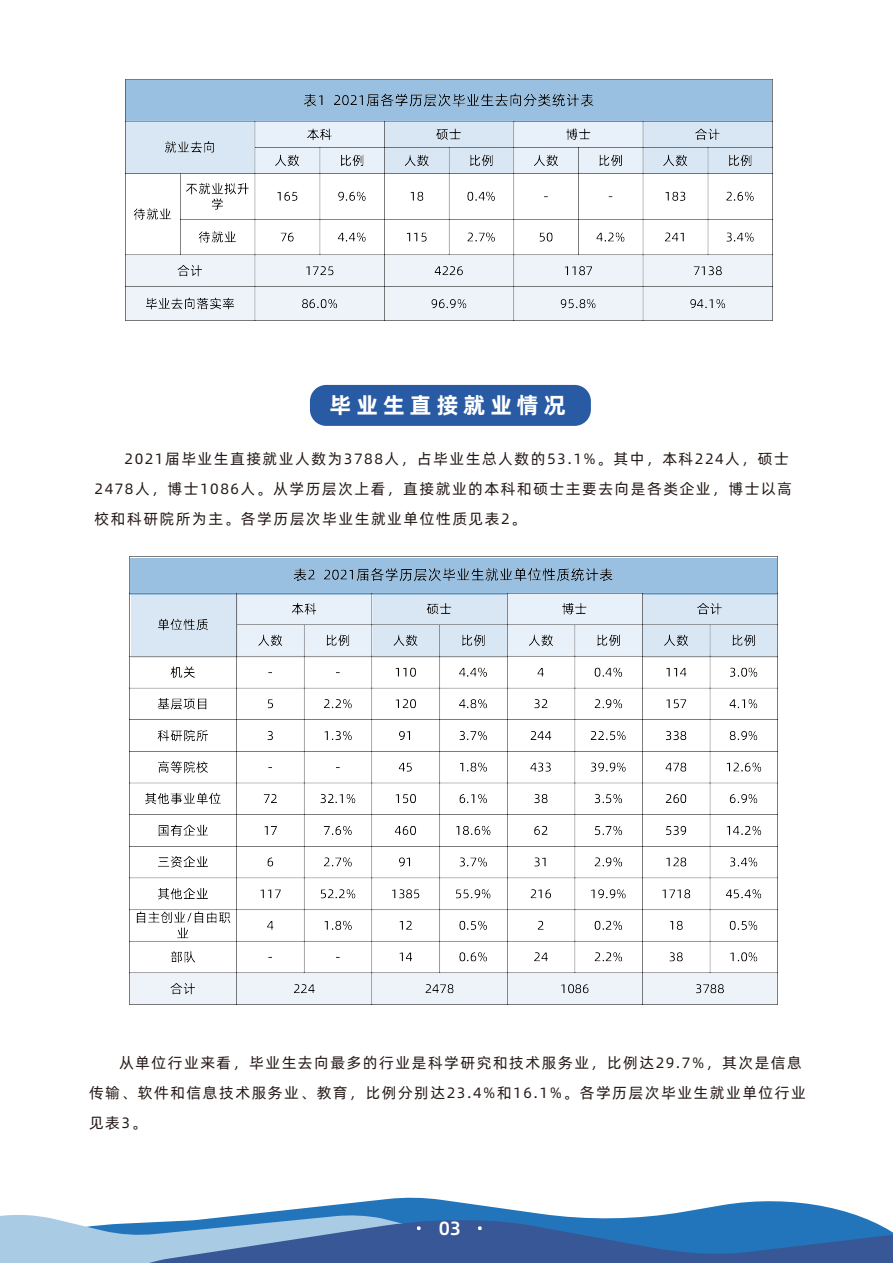
<style>
.page{position:relative;width:893px;height:1263px;background:#fff}
.page>*{position:absolute;margin:0;border:0;box-sizing:border-box;transform-origin:0 0}
.t1{font:22.65px "Alibaba Pu Hui Ti B";letter-spacing:.2em;color:#fff}
.t2{font:19.2px "Alibaba Pu Hui Ti M";color:#fff}
.t3{font:15px/30px "Alibaba Pu Hui Ti R";letter-spacing:.1em;color:#231815}
</style>
<div class="page">
<svg style="left:270px;top:1197px;width:576px;height:15px"></svg>
<svg style="left:0;top:1212px;width:893px;height:51px;background:#5886ba"></svg>
<div style="left:310px;top:385px;width:281px;height:41px;background:#295aa4;border-radius:16px"></div>
<img style="left:130px;top:557px;width:648px;height:447px">
<img style="left:125px;top:79px;width:648px;height:242px">
<h1 class="t1" style="left:329px;top:387px;width:238px">毕业生直接就业情况</h1>
<p class="t3" style="left:95px;top:443px;width:699px;text-indent:30px">2021届毕业生直接就业人数为3788人，占毕业生总人数的53.1%。其中，本科224人，硕士<br>2478人，博士1086人。从学历层次上看，直接就业的本科和硕士主要去向是各类企业，博士以高校和科研院所为主。各学历层次毕业生就业单位性质见表2。</p>
<p class="t3" style="left:89px;top:1047px;width:718px;text-indent:30px">从单位行业来看，毕业生去向最多的行业是科学研究和技术服务业，比例达29.7%，其次是信息传输、软件和信息技术服务业、教育，比例分别达23.4%和16.1%。各学历层次毕业生就业单位行业见表3。</p>
<p class="t2" style="left:439px;top:1213px;width:24px">03</p>
</div>
